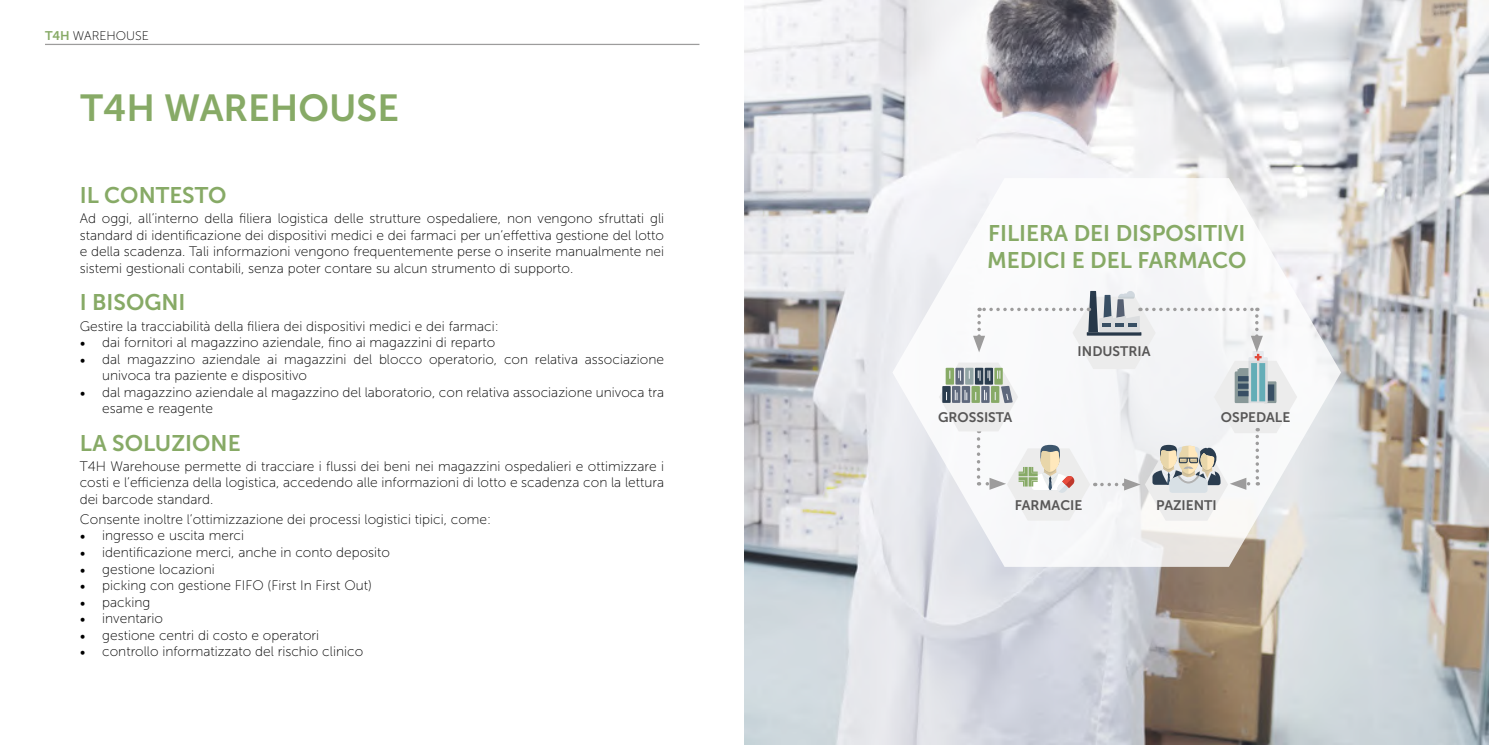
<style>
.page{position:relative;width:1489px;height:745px;background:#fff}
.page>*{position:absolute;margin:0;border:0;box-sizing:border-box;transform-origin:0 0}
.t1{font:37.5px "Museo Sans 700";color:#87aa66}
.t2{font:22.5px/27px "Museo Sans 700";color:#87aa66}
.t3{font:13.75px/16.5px "Museo Sans 100";color:#000;text-align:justify}
.t4{font:13.75px "Museo Sans 700";color:#575656}
.t5{font:12.5px "Museo Sans 100";color:#000}
.s1{font-family:"Museo Sans 700";color:#87aa66}
.s2{font-family:"Minion Pro";font-size:15px}
</style>
<div class="page">
<hr style="left:45px;top:44px;width:654px;height:1px;background:#9d9c9c">
<img style="left:744px;top:0;width:744px;height:744px">
<svg style="left:892px;top:178px;width:448px;height:388px;fill:#f6f6f7"></svg>
<svg style="left:938px;top:291px;width:359px;height:229px"></svg>
<p class="t5" style="left:45px;top:29px;width:105px"><span class="s1">T4H</span> WAREHOUSE</p>
<h1 class="t1" style="left:81px;top:87px;width:320px">T4H WAREHOUSE</h1>
<h2 class="t2" style="left:80px;top:182px;width:148px">IL CONTESTO</h2>
<p class="t3" style="left:80px;top:210px;width:586px">Ad oggi, all’interno della filiera logistica delle strutture ospedaliere, non vengono sfruttati gli standard di identificazione dei dispositivi medici e dei farmaci per un’effettiva gestione del lotto e della scadenza. Tali informazioni vengono frequentemente perse o inserite manualmente nei sistemi gestionali contabili, senza poter contare su alcun strumento di supporto.</p>
<h2 class="t2" style="left:80px;top:289px;width:107px">I BISOGNI</h2>
<p class="t3" style="left:80px;top:317px;width:420px">Gestire la tracciabilità della filiera dei dispositivi medici e dei farmaci:</p>
<p class="t3" style="left:80px;top:334px;width:417px"><span class="s2">•</span> dai fornitori al magazzino aziendale, fino ai magazzini di reparto</p>
<p class="t3" style="left:102px;top:350px;width:563px;text-indent:-23px"><span class="s2">•</span> dal magazzino aziendale ai magazzini del blocco operatorio, con relativa associazione univoca tra paziente e dispositivo</p>
<p class="t3" style="left:102px;top:383px;width:563px;text-indent:-23px"><span class="s2">•</span> dal magazzino aziendale al magazzino del laboratorio, con relativa associazione univoca tra esame e reagente</p>
<h2 class="t2" style="left:80px;top:429px;width:162px">LA SOLUZIONE</h2>
<p class="t3" style="left:80px;top:457px;width:586px">T4H Warehouse permette di tracciare i flussi dei beni nei magazzini ospedalieri e ottimizzare i costi e l’efficienza della logistica, accedendo alle informazioni di lotto e scadenza con la lettura dei barcode standard.</p>
<p class="t3" style="left:80px;top:511px;width:413px">Consente inoltre l’ottimizzazione dei processi logistici tipici, come:</p>
<p class="t3" style="left:80px;top:527px;width:166px"><span class="s2">•</span> ingresso e uscita merci</p>
<p class="t3" style="left:80px;top:544px;width:312px"><span class="s2">•</span> identificazione merci, anche in conto deposito</p>
<p class="t3" style="left:80px;top:560px;width:137px"><span class="s2">•</span> gestione locazioni</p>
<p class="t3" style="left:80px;top:577px;width:294px"><span class="s2">•</span> picking con gestione FIFO (First In First Out)</p>
<p class="t3" style="left:80px;top:593px;width:72px"><span class="s2">•</span> packing</p>
<p class="t3" style="left:80px;top:610px;width:85px"><span class="s2">•</span> inventario</p>
<p class="t3" style="left:80px;top:626px;width:241px"><span class="s2">•</span> gestione centri di costo e operatori</p>
<p class="t3" style="left:80px;top:643px;width:285px"><span class="s2">•</span> controllo informatizzato del rischio clinico</p>
<h2 class="t2" style="left:987px;top:220px;width:261px">FILIERA DEI DISPOSITIVI<br>MEDICI E DEL FARMACO</h2>
<p class="t4" style="left:938px;top:409px;width:76px">GROSSISTA</p>
<p class="t4" style="left:1077px;top:343px;width:74px">INDUSTRIA</p>
<p class="t4" style="left:1220px;top:409px;width:71px">OSPEDALE</p>
<p class="t4" style="left:1014px;top:497px;width:69px">FARMACIE</p>
<p class="t4" style="left:1156px;top:497px;width:62px">PAZIENTI</p>
</div>
